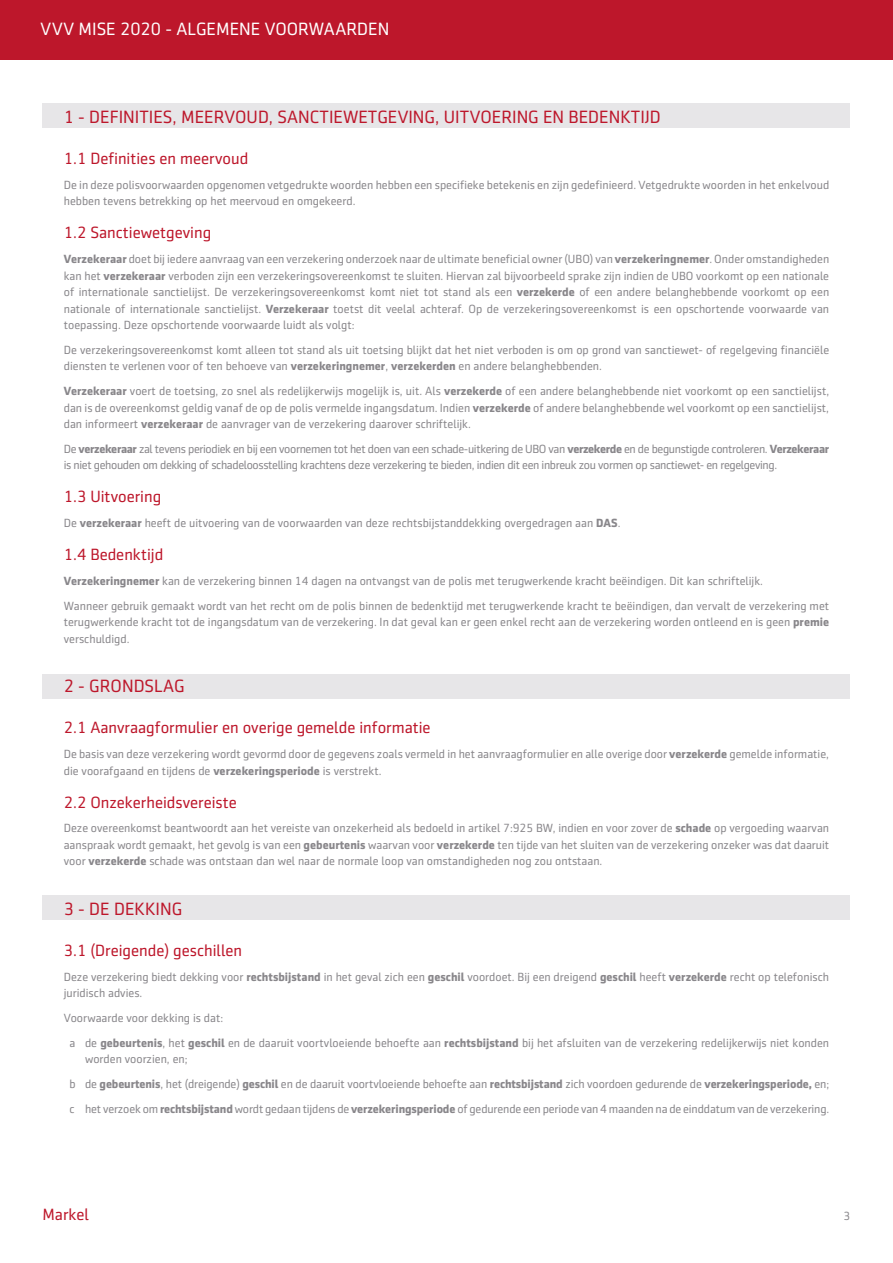
<style>
.page{position:relative;width:893px;height:1263px;background:#fff}
.page>*{position:absolute;margin:0;border:0;box-sizing:border-box;transform-origin:0 0}
.t1{font:18px "Sentico Sans DT";color:#bd172b}
.t2{font:18px "Sentico Sans DT";color:#fff}
.t3{font:16.5px "Sentico Sans DT";color:#bd172b}
.t4{font:12px/16.5px "Sentico Sans DT";color:#89878b}
.t5{font:12px/16.5px "Sentico Sans DT";letter-spacing:-.03em;color:#89878b}
.s1{font-weight:700}
</style>
<div class="page">
<div style="left:43px;top:103px;width:807px;height:25px;background:#e7e6e8"></div>
<div style="left:43px;top:674px;width:807px;height:24px;background:#e7e6e8"></div>
<div style="left:43px;top:895px;width:807px;height:25px;background:#e7e6e8"></div>
<div style="left:0;top:0;width:893px;height:59px;background:#bd172b"></div>
<h1 class="t2" style="left:41px;top:19px;width:350px">VVV MISE 2020 - ALGEMENE VOORWAARDEN</h1>
<h1 class="t1" style="left:64px;top:107px;width:599px">1 - DEFINITIES, MEERVOUD, SANCTIEWETGEVING, UITVOERING EN BEDENKTIJD</h1>
<h2 class="t3" style="left:64px;top:149px;width:186px">1.1 Definities en meervoud</h2>
<p class="t4" style="left:64px;top:177px;width:767px">De in deze polisvoorwaarden opgenomen vetgedrukte woorden hebben een specifieke betekenis en zijn gedefinieerd. Vetgedrukte woorden in het enkelvoud hebben tevens betrekking op het meervoud en omgekeerd.</p>
<h2 class="t3" style="left:64px;top:224px;width:149px">1.2 Sanctiewetgeving</h2>
<p class="t4" style="left:64px;top:251px;width:767px;text-align:justify"><span class="s1">Verzekeraar</span> doet bij iedere aanvraag van een verzekering onderzoek naar de ultimate beneficial owner (UBO) van <span class="s1">verzekeringnemer</span>. Onder omstandigheden kan het <span class="s1">verzekeraar</span> verboden zijn een verzekeringsovereenkomst te sluiten. Hiervan zal bijvoorbeeld sprake zijn indien de UBO voorkomt op een nationale of internationale sanctielijst. De verzekeringsovereenkomst komt niet tot stand als een <span class="s1">verzekerde</span> of een andere belanghebbende voorkomt op een nationale of internationale sanctielijst. <span class="s1">Verzekeraar</span> toetst dit veelal achteraf. Op de verzekeringsovereenkomst is een opschortende voorwaarde van toepassing. Deze opschortende voorwaarde luidt als volgt:</p>
<p class="t4" style="left:64px;top:342px;width:767px">De verzekeringsovereenkomst komt alleen tot stand als uit toetsing blijkt dat het niet verboden is om op grond van sanctiewet- of regelgeving financiële diensten te verlenen voor of ten behoeve van <span class="s1">verzekeringnemer</span>, <span class="s1">verzekerden</span> en andere belanghebbenden.</p>
<p class="t4" style="left:64px;top:383px;width:767px;text-align:justify"><span class="s1">Verzekeraar</span> voert de toetsing, zo snel als redelijkerwijs mogelijk is, uit. Als <span class="s1">verzekerde</span> of een andere belanghebbende niet voorkomt op een sanctielijst, dan is de overeenkomst geldig vanaf de op de polis vermelde ingangsdatum. Indien <span class="s1">verzekerde</span> of andere belanghebbende wel voorkomt op een sanctielijst, dan informeert <span class="s1">verzekeraar</span> de aanvrager van de verzekering daarover schriftelijk.</p>
<p class="t5" style="left:64px;top:441px;width:767px">De <span class="s1">verzekeraar</span> zal tevens periodiek en bij een voornemen tot het doen van een schade-uitkering de UBO van <span class="s1">verzekerde</span> en de begunstigde controleren. <span class="s1">Verzekeraar </span>is niet gehouden om dekking of schadeloosstelling krachtens deze verzekering te bieden, indien dit een inbreuk zou vormen op sanctiewet- en regelgeving.</p>
<h2 class="t3" style="left:64px;top:488px;width:99px">1.3 Uitvoering</h2>
<p class="t4" style="left:64px;top:515px;width:558px">De <span class="s1">verzekeraar</span> heeft de uitvoering van de voorwaarden van deze rechtsbijstanddekking overgedragen aan <span class="s1">DAS</span>.</p>
<h2 class="t3" style="left:64px;top:545px;width:101px">1.4 Bedenktijd</h2>
<p class="t4" style="left:64px;top:568px;width:767px;line-height:24.8px"><span class="s1">Verzekeringnemer</span> kan de verzekering binnen 14 dagen na ontvangst van de polis met terugwerkende kracht beëindigen. Dit kan schriftelijk.<br>Wanneer gebruik gemaakt wordt van het recht om de polis binnen de bedenktijd met terugwerkende kracht te beëindigen, dan vervalt de verzekering met</p>
<p class="t4" style="left:64px;top:614px;width:767px">terugwerkende kracht tot de ingangsdatum van de verzekering. In dat geval kan er geen enkel recht aan de verzekering worden ontleend en is geen <span class="s1">premie </span>verschuldigd.</p>
<h1 class="t1" style="left:64px;top:676px;width:123px">2 - GRONDSLAG</h1>
<h2 class="t3" style="left:64px;top:719px;width:368px">2.1 Aanvraagformulier en overige gemelde informatie</h2>
<p class="t4" style="left:64px;top:746px;width:767px">De basis van deze verzekering wordt gevormd door de gegevens zoals vermeld in het aanvraagformulier en alle overige door <span class="s1">verzekerde</span> gemelde informatie, die voorafgaand en tijdens de <span class="s1">verzekeringsperiode</span> is verstrekt.</p>
<h2 class="t3" style="left:64px;top:793px;width:175px">2.2 Onzekerheidsvereiste</h2>
<p class="t4" style="left:64px;top:820px;width:767px;text-align:justify">Deze overeenkomst beantwoordt aan het vereiste van onzekerheid als bedoeld in artikel 7:925 BW, indien en voor zover de <span class="s1">schade</span> op vergoeding waarvan aanspraak wordt gemaakt, het gevolg is van een <span class="s1">gebeurtenis</span> waarvan voor <span class="s1">verzekerde</span> ten tijde van het sluiten van de verzekering onzeker was dat daaruit voor <span class="s1">verzekerde</span> schade was ontstaan dan wel naar de normale loop van omstandigheden nog zou ontstaan.</p>
<h1 class="t1" style="left:64px;top:899px;width:120px">3 - DE DEKKING</h1>
<h2 class="t3" style="left:64px;top:941px;width:180px">3.1 (Dreigende) geschillen</h2>
<p class="t4" style="left:64px;top:969px;width:767px">Deze verzekering biedt dekking voor <span class="s1">rechtsbijstand</span> in het geval zich een <span class="s1">geschil</span> voordoet. Bij een dreigend <span class="s1">geschil</span> heeft <span class="s1">verzekerde</span> recht op telefonisch juridisch advies.</p>
<p class="t4" style="left:70px;top:1006px;width:761px;line-height:24.8px;text-indent:-6px">Voorwaarde voor dekking is dat:<br>a de <span class="s1">gebeurtenis</span>, het <span class="s1">geschil</span> en de daaruit voortvloeiende behoefte aan <span class="s1">rechtsbijstand</span> bij het afsluiten van de verzekering redelijkerwijs niet konden</p>
<p class="t4" style="left:70px;top:1047px;width:761px;line-height:24.8px;text-indent:16px">worden voorzien, en;<br>b de <span class="s1">gebeurtenis</span>, het (dreigende) <span class="s1">geschil</span> en de daaruit voortvloeiende behoefte aan <span class="s1">rechtsbijstand</span> zich voordoen gedurende de <span class="s1">verzekeringsperiode,</span> en; c het verzoek om <span class="s1">rechtsbijstand</span> wordt gedaan tijdens de <span class="s1">verzekeringsperiode</span> of gedurende een periode van 4 maanden na de einddatum van de verzekering.</p>
<h2 class="t3" style="left:43px;top:1206px;width:48px">Markel</h2>
<p class="t4" style="left:844px;top:1208px;width:8px">3</p>
</div>
